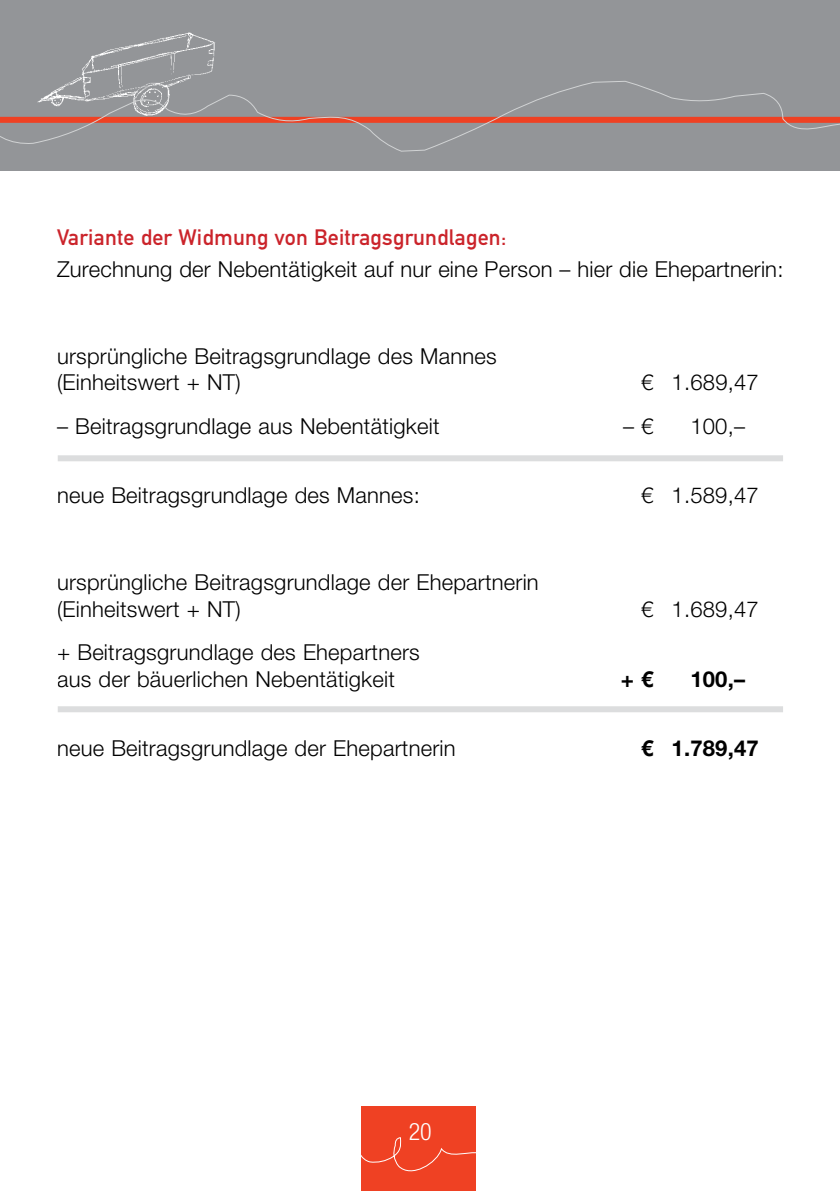
<style>
.page{position:relative;width:840px;height:1191px;background:#fff}
.page>*{position:absolute;margin:0;border:0;box-sizing:border-box;transform-origin:0 0}
.t1{font:300 condensed 24px "Helvetica Neue LT Std";color:#fff}
.t2{font:300 22px/26.4px "Helvetica Neue LT Std";letter-spacing:.01em;color:#000}
.t3{font:22px "DIN Mittelschrift";letter-spacing:.01em;color:#cb242b}
.t4{font:700 22px "Helvetica Neue LT Std";letter-spacing:.01em;color:#000}
</style>
<div class="page">
<div style="left:361px;top:1106px;width:114px;height:85px;background:#ef4123"></div>
<div style="left:0;top:0;width:839px;height:170px;background:#939598"></div>
<img style="left:85px;top:32px;width:130px;height:33px">
<svg style="left:0;top:65px;width:839px;height:87px"></svg>
<svg style="left:361px;top:1136px;width:115px;height:43px"></svg>
<div style="left:57px;top:455px;width:725px;height:6px;background:#dcddde"></div>
<div style="left:57px;top:706px;width:725px;height:6px;background:#dcddde"></div>
<p class="t3" style="left:57px;top:224px;width:450px">Variante der Widmung von Beitragsgrundlagen:</p>
<p class="t2" style="left:57px;top:255px;width:727px">Zurechnung der Nebentätigkeit auf nur eine Person – hier die Ehepartnerin:</p>
<p class="t2" style="left:57px;top:342px;width:441px">ursprüngliche Beitragsgrundlage des Mannes (Einheitswert + NT)</p>
<p class="t2" style="left:641px;top:369px;width:119px">€ 1.689,47</p>
<p class="t2" style="left:57px;top:412px;width:384px">– Beitragsgrundlage aus Nebentätigkeit</p>
<p class="t2" style="left:622px;top:412px;width:32px">– €</p>
<p class="t2" style="left:690px;top:412px;width:56px">100,–</p>
<p class="t2" style="left:57px;top:482px;width:364px">neue Beitragsgrundlage des Mannes:</p>
<p class="t2" style="left:641px;top:482px;width:119px">€ 1.589,47</p>
<p class="t2" style="left:57px;top:569px;width:483px">ursprüngliche Beitragsgrundlage der Ehepartnerin (Einheitswert + NT)</p>
<p class="t2" style="left:57px;top:638px;width:364px">+ Beitragsgrundlage des Ehepartners aus der bäuerlichen Nebentätigkeit</p>
<p class="t2" style="left:641px;top:595px;width:119px">€ 1.689,47</p>
<p class="t4" style="left:620px;top:665px;width:34px">+ €</p>
<p class="t4" style="left:690px;top:665px;width:56px">100,–</p>
<p class="t2" style="left:57px;top:735px;width:400px">neue Beitragsgrundlage der Ehepartnerin</p>
<p class="t4" style="left:640px;top:735px;width:119px">€ 1.789,47</p>
<p class="t1" style="left:408px;top:1117px;width:25px">20</p>
</div>
